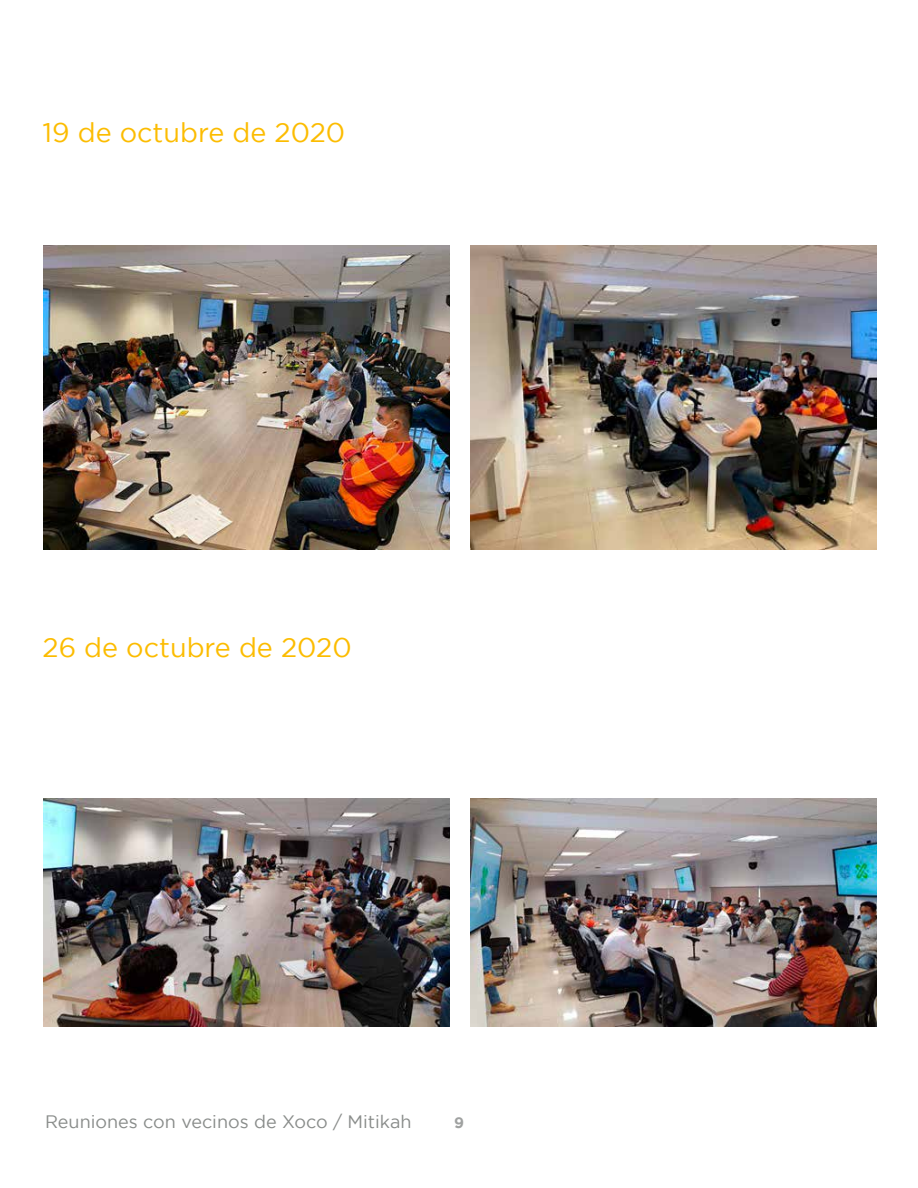
<style>
.page{position:relative;width:918px;height:1188px;background:#fff}
.page>*{position:absolute;margin:0;border:0;box-sizing:border-box;transform-origin:0 0}
.t1{font:27px "Gotham";color:#fcbc00}
.t2{font:18px "Gotham";color:#898c8a}
.t3{font:700 15px "Gotham";color:#9fa1a0}
</style>
<div class="page">
<img style="left:43px;top:245px;width:406px;height:304px">
<img style="left:43px;top:799px;width:406px;height:227px">
<img style="left:470px;top:245px;width:406px;height:305px">
<img style="left:470px;top:799px;width:406px;height:228px">
<p class="t1" style="left:43px;top:117px;width:304px">19 de octubre de 2020</p>
<p class="t1" style="left:43px;top:633px;width:311px">26 de octubre de 2020</p>
<p class="t2" style="left:45px;top:1111px;width:368px">Reuniones con vecinos de Xoco / Mitikah</p>
<p class="t3" style="left:454px;top:1114px;width:11px">9</p>
</div>
